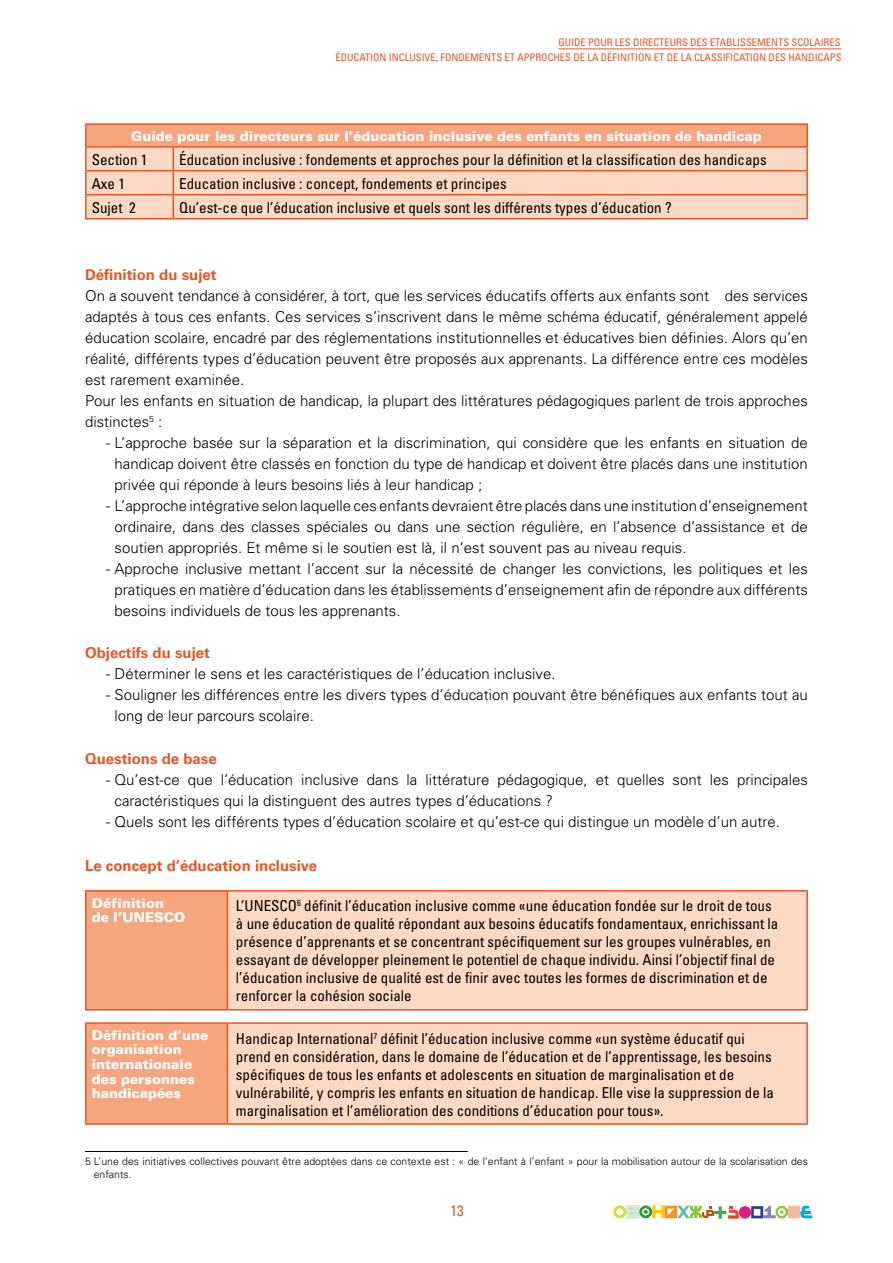
<style>
.page{position:relative;width:893px;height:1263px;background:#fff}
.page>*{position:absolute;margin:0;border:0;box-sizing:border-box;transform-origin:0 0}
.t1{font:300 15px/21px "Univers";color:#000}
.t2{font:condensed 15px/18px "Univers";color:#000}
.t3{font:700 15px "Univers";color:#eb5524}
.t4{font:condensed 15px "Univers";color:#eb5524}
.t5{font:900 13.5px/14.5px "Univers";color:#fff}
.t6{font:300 10.5px/12.6px "Univers";color:#000}
.t7{font:condensed 10.5px "Univers";color:#eb5524}
</style>
<div class="page">
<div style="left:739px;top:1206px;width:12px;height:12px;background:#e01a83;border-radius:50%"></div>
<svg style="left:751px;top:1205px;width:61px;height:13px"></svg>
<svg style="left:613px;top:1205px;width:126px;height:14px"></svg>
<hr style="left:558px;top:49px;width:283px;height:1px;background:#eb5524">
<hr style="left:85px;top:1151px;width:383px;height:1px;background:#000">
<div style="left:86px;top:124px;width:721px;height:23px;background:#f5a67f"></div>
<div style="left:87px;top:148px;width:719px;height:70px;background:#fcd9c4"></div>
<hr style="left:806px;top:125px;width:2px;height:21px;background:#eb5524">
<hr style="left:173px;top:123px;width:635px;height:2px;background:#eb5524">
<hr style="left:85px;top:123px;width:88px;height:2px;background:#eb5524">
<hr style="left:85px;top:125px;width:2px;height:21px;background:#eb5524">
<hr style="left:806px;top:148px;width:2px;height:22px;background:#eb5524">
<hr style="left:173px;top:146px;width:635px;height:2px;background:#eb5524">
<hr style="left:85px;top:146px;width:88px;height:2px;background:#eb5524">
<hr style="left:85px;top:148px;width:2px;height:22px;background:#eb5524">
<hr style="left:806px;top:172px;width:2px;height:22px;background:#eb5524">
<hr style="left:173px;top:170px;width:635px;height:2px;background:#eb5524">
<hr style="left:85px;top:170px;width:88px;height:2px;background:#eb5524">
<hr style="left:85px;top:172px;width:2px;height:22px;background:#eb5524">
<hr style="left:806px;top:196px;width:2px;height:22px;background:#eb5524">
<hr style="left:173px;top:194px;width:635px;height:2px;background:#eb5524">
<hr style="left:173px;top:218px;width:635px;height:1px;background:#eb5524">
<svg style="left:173px;top:148px;width:1px;height:70px"></svg>
<hr style="left:85px;top:194px;width:88px;height:2px;background:#eb5524">
<hr style="left:85px;top:196px;width:2px;height:22px;background:#eb5524">
<hr style="left:85px;top:218px;width:88px;height:1px;background:#eb5524">
<div style="left:227px;top:891px;width:580px;height:119px;background:#fcd9c4"></div>
<div style="left:86px;top:891px;width:141px;height:119px;background:#f5a67f"></div>
<hr style="left:806px;top:891px;width:2px;height:118px;background:#eb5524">
<hr style="left:227px;top:890px;width:581px;height:1px;background:#eb5524">
<hr style="left:227px;top:1009px;width:581px;height:1px;background:#eb5524">
<hr style="left:227px;top:891px;width:1px;height:118px;background:#eb5524">
<hr style="left:85px;top:890px;width:142px;height:1px;background:#eb5524">
<hr style="left:85px;top:891px;width:2px;height:118px;background:#eb5524">
<hr style="left:85px;top:1009px;width:142px;height:1px;background:#eb5524">
<div style="left:227px;top:1023px;width:580px;height:101px;background:#fcd9c4"></div>
<div style="left:86px;top:1023px;width:141px;height:101px;background:#f5a67f"></div>
<hr style="left:806px;top:1024px;width:2px;height:99px;background:#eb5524">
<hr style="left:227px;top:1022px;width:581px;height:2px;background:#eb5524">
<hr style="left:227px;top:1123px;width:581px;height:2px;background:#eb5524">
<hr style="left:227px;top:1024px;width:1px;height:99px;background:#eb5524">
<hr style="left:85px;top:1022px;width:142px;height:2px;background:#eb5524">
<hr style="left:85px;top:1024px;width:2px;height:99px;background:#eb5524">
<hr style="left:85px;top:1123px;width:142px;height:2px;background:#eb5524">
<p class="t7" style="left:558px;top:35px;width:284px">GUIDE POUR LES DIRECTEURS DES ETABLISSEMENTS SCOLAIRES</p>
<p class="t7" style="left:335px;top:50px;width:506px">Éducation inclusive, fondements et approches de la définition et de la classification des handicaps</p>
<p class="t5" style="left:131px;top:129px;width:632px">Guide pour les directeurs sur l’éducation inclusive des enfants en situation de handicap</p>
<p class="t2" style="left:92px;top:150px;width:57px">Section 1</p>
<p class="t2" style="left:179px;top:150px;width:589px">Éducation inclusive : fondements et approches pour la définition et la classification des handicaps</p>
<p class="t2" style="left:92px;top:174px;width:35px">Axe 1</p>
<p class="t2" style="left:179px;top:174px;width:329px">Education inclusive : concept, fondements et principes</p>
<p class="t2" style="left:92px;top:198px;width:46px">Sujet 2</p>
<p class="t2" style="left:179px;top:198px;width:494px">Qu’est-ce que l’éducation inclusive et quels sont les différents types d’éducation ?</p>
<p class="t3" style="left:85px;top:266px;width:133px">Définition du sujet</p>
<p class="t1" style="left:85px;top:285px;width:724px">On a souvent tendance à considérer, à tort, que les services éducatifs offerts aux enfants sont des services adaptés à tous ces enfants. Ces services s’inscrivent dans le même schéma éducatif, généralement appelé éducation scolaire, encadré par des réglementations institutionnelles et éducatives bien définies. Alors qu’en réalité, différents types d’éducation peuvent être proposés aux apprenants. La différence entre ces modèles est rarement examinée.<br>Pour les enfants en situation de handicap, la plupart des littératures pédagogiques parlent de trois approches distinctes<sup>5</sup> :</p>
<p class="t1" style="left:115px;top:432px;width:695px;text-align:justify;text-indent:-8px">- L’approche basée sur la séparation et la discrimination, qui considère que les enfants en situation de handicap doivent être classés en fonction du type de handicap et doivent être placés dans une institution privée qui réponde à leurs besoins liés à leur handicap ;</p>
<p class="t1" style="left:115px;top:495px;width:695px;text-align:justify;text-indent:-8px">- L’approche intégrative selon laquelle ces enfants devraient être placés dans une institution d’enseignement ordinaire, dans des classes spéciales ou dans une section régulière, en l’absence d’assistance et de soutien appropriés. Et même si le soutien est là, il n’est souvent pas au niveau requis.</p>
<p class="t1" style="left:115px;top:558px;width:695px;text-align:justify;text-indent:-8px">- Approche inclusive mettant l’accent sur la nécessité de changer les convictions, les politiques et les pratiques en matière d’éducation dans les établissements d’enseignement afin de répondre aux différents besoins individuels de tous les apprenants.</p>
<p class="t3" style="left:85px;top:644px;width:127px">Objectifs du sujet</p>
<p class="t1" style="left:106px;top:663px;width:451px">- Déterminer le sens et les caractéristiques de l’éducation inclusive.</p>
<p class="t1" style="left:115px;top:684px;width:695px;text-indent:-8px">- Souligner les différences entre les divers types d’éducation pouvant être bénéfiques aux enfants tout au long de leur parcours scolaire.</p>
<p class="t3" style="left:85px;top:749px;width:133px">Questions de base</p>
<p class="t1" style="left:115px;top:768px;width:695px;text-indent:-8px">- Qu’est-ce que l’éducation inclusive dans la littérature pédagogique, et quelles sont les principales caractéristiques qui la distinguent des autres types d’éducations ?</p>
<p class="t1" style="left:106px;top:810px;width:675px">- Quels sont les différents types d’éducation scolaire et qu’est-ce qui distingue un modèle d’un autre.</p>
<p class="t3" style="left:85px;top:857px;width:234px">Le concept d’éducation inclusive</p>
<p class="t2" style="left:236px;top:897px;width:544px">L’UNESCO <sup>6</sup> définit l’éducation inclusive comme «une éducation fondée sur le droit de tous à une éducation de qualité répondant aux besoins éducatifs fondamentaux, enrichissant la présence d’apprenants et se concentrant spécifiquement sur les groupes vulnérables, en essayant de développer pleinement le potentiel de chaque individu. Ainsi l’objectif final de l’éducation inclusive de qualité est de finir avec toutes les formes de discrimination et de renforcer la cohésion sociale</p>
<p class="t5" style="left:92px;top:895px;width:95px">Définition<br>de l’UNESCO</p>
<p class="t5" style="left:92px;top:1027px;width:118px">Définition d’une organisation internationale des personnes handicapées</p>
<p class="t2" style="left:236px;top:1029px;width:540px">Handicap International<sup>7</sup> définit l’éducation inclusive comme «un système éducatif qui prend en considération, dans le domaine de l’éducation et de l’apprentissage, les besoins spécifiques de tous les enfants et adolescents en situation de marginalisation et de vulnérabilité, y compris les enfants en situation de handicap. Elle vise la suppression de la marginalisation et l’amélioration des conditions d’éducation pour tous».</p>
<p class="t6" style="left:94px;top:1155px;width:716px;text-indent:-9px">5 L’une des initiatives collectives pouvant être adoptées dans ce contexte est : « de l’enfant à l’enfant » pour la mobilisation autour de la scolarisation des enfants.</p>
<p class="t4" style="left:450px;top:1201px;width:15px">13</p>
</div>
